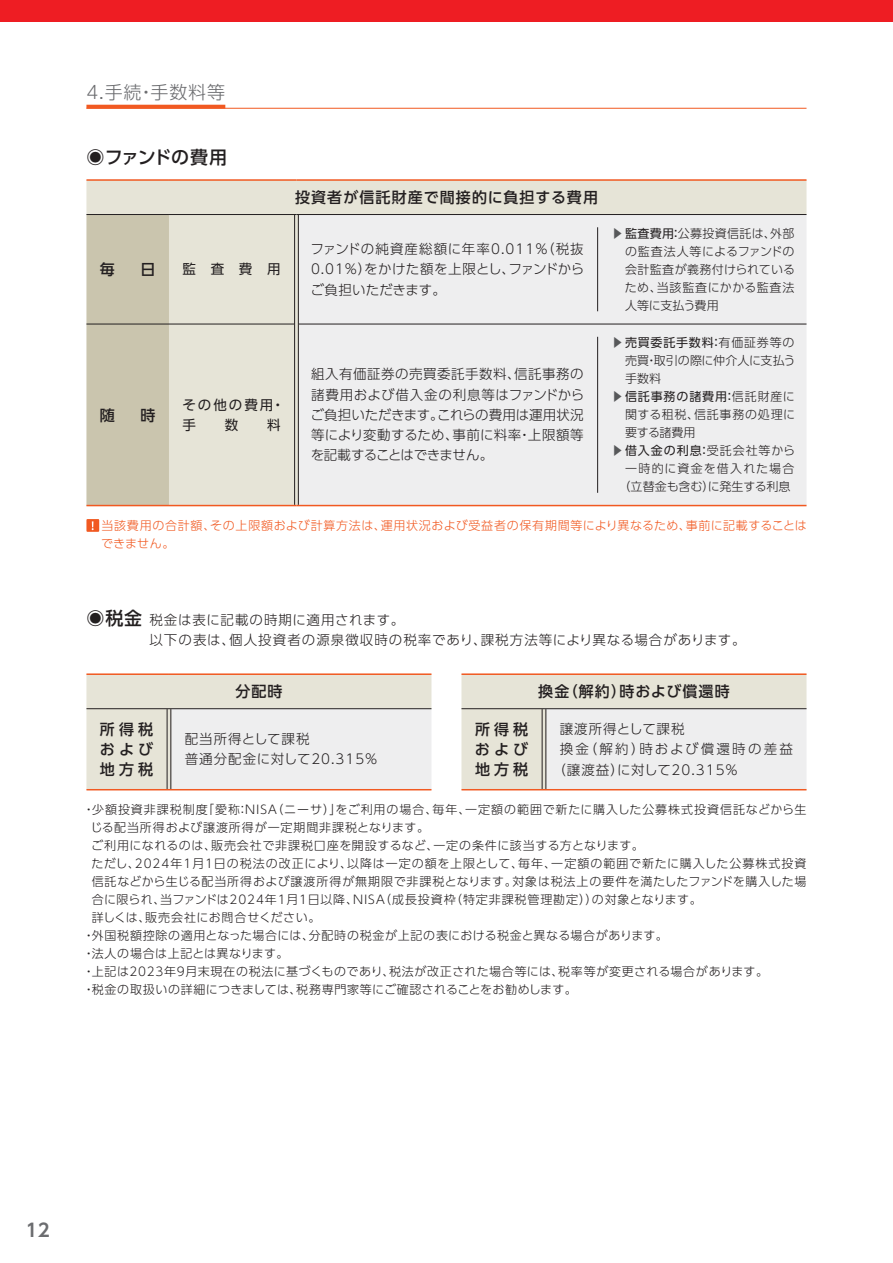
<style>
.page{position:relative;width:893px;height:1263px;background:#fff}
.page>*{position:absolute;margin:0;border:0;box-sizing:border-box;transform-origin:0 0}
.t1{font:300 18px "UD Shin Go Pro";letter-spacing:.05em;color:#6c6d70}
.t2{font:500 18px "UD Shin Go Pro";letter-spacing:-.045em;color:#231f20}
.t3{font:700 18px "UD Shin Go Pro De";color:#6c6d70}
.t4{font:500 15px/20.2px "UD Shin Go Pro";letter-spacing:.075em;color:#231f20;text-align:justify}
.t5{font:300 13.5px/20.2px "UD Shin Go Pro";letter-spacing:.045em;color:#231f20;text-align:justify}
.t6{font:300 13.5px/20.2px "UD Shin Go Pro";letter-spacing:.075em;color:#231f20}
.t7{font:300 13.5px "UD Shin Go Pro";letter-spacing:.165em;color:#231f20}
.t8{font:13.5px/20.2px "UD Shin Go Pro";letter-spacing:.145em;color:#231f20}
.t9{font:300 13.5px "UD Shin Go Pro";letter-spacing:.065em;color:#231f20}
.t10{font:300 12px/18px "UD Shin Go Pro";letter-spacing:.06em;color:#231f20;text-align:justify}
.t11{font:300 12px/18px "UD Shin Go Pro";letter-spacing:.06em;color:#f15921}
.t12{font:300 12px "UD Shin Go Pro";letter-spacing:.08em;color:#231f20}
.t13{font:300 12px "UD Shin Go Pro";letter-spacing:.085em;color:#231f20}
.t14{font:12px "UD Shin Go Pro";letter-spacing:.07em;color:#231f20}
.t15{font:300 12px "UD Shin Go Pro";letter-spacing:.03em;color:#231f20}
.t16{font:300 12px "UD Shin Go Pro";letter-spacing:.04em;color:#231f20}
.t17{font:300 12px "UD Shin Go Pro";letter-spacing:.005em;color:#231f20}
.t18{font:300 12px "UD Shin Go Pro";letter-spacing:-.005em;color:#231f20}
.t19{font:300 12px "UD Shin Go Pro";letter-spacing:.1em;color:#231f20}
.s1{color:#57585a}
.s2{font-weight:400}
.s3{font-weight:300;color:#57585a}
.s4{font-weight:300}
.s5{font-weight:500;font-size:18px}
</style>
<div class="page">
<div style="left:0;top:0;width:893px;height:21px;background:#ee1d23"></div>
<div style="left:86px;top:181px;width:720px;height:324px;background:#e6e4d7"></div>
<div style="left:86px;top:215px;width:83px;height:290px;background:#cac5ae"></div>
<div style="left:299px;top:215px;width:507px;height:290px;background:#eeeeef"></div>
<svg style="left:295px;top:215px;width:3px;height:109px"></svg>
<svg style="left:295px;top:324px;width:3px;height:181px"></svg>
<hr style="left:86px;top:179px;width:83px;height:2px;background:#f15921">
<hr style="left:169px;top:179px;width:127px;height:2px;background:#f15921">
<hr style="left:296px;top:179px;width:510px;height:2px;background:#f15921">
<hr style="left:86px;top:214px;width:83px;height:1px;background:#231f20">
<hr style="left:169px;top:214px;width:127px;height:1px;background:#231f20">
<hr style="left:296px;top:214px;width:510px;height:1px;background:#231f20">
<hr style="left:86px;top:324px;width:83px;height:1px;background:#231f20">
<hr style="left:169px;top:324px;width:125px;height:1px;background:#231f20">
<hr style="left:299px;top:324px;width:507px;height:1px;background:#231f20">
<hr style="left:86px;top:505px;width:83px;height:1px;background:#f15921">
<hr style="left:169px;top:505px;width:127px;height:1px;background:#f15921">
<hr style="left:296px;top:505px;width:510px;height:1px;background:#f15921">
<hr style="left:294px;top:215px;width:1px;height:109px;background:#231f20">
<hr style="left:298px;top:215px;width:1px;height:109px;background:#231f20">
<hr style="left:294px;top:324px;width:1px;height:181px;background:#231f20">
<hr style="left:298px;top:324px;width:1px;height:181px;background:#231f20">
<hr style="left:597px;top:227px;width:1px;height:84px;background:#231f20">
<hr style="left:597px;top:337px;width:1px;height:156px;background:#231f20">
<div style="left:86px;top:519px;width:13px;height:13px;background:#f15921"></div>
<svg style="left:92px;top:521px;width:2px;height:9px"></svg>
<div style="left:86px;top:674px;width:720px;height:115px;background:#e6e4d7"></div>
<svg style="left:171px;top:709px;width:635px;height:81px;background:#ececeb"></svg>
<hr style="left:167px;top:709px;width:4px;height:80px;background:#e6e4d7">
<hr style="left:542px;top:709px;width:4px;height:80px;background:#e6e4d7">
<hr style="left:86px;top:673px;width:83px;height:2px;background:#f15921">
<hr style="left:169px;top:673px;width:262px;height:2px;background:#f15921">
<hr style="left:461px;top:673px;width:83px;height:2px;background:#f15921">
<hr style="left:544px;top:673px;width:262px;height:2px;background:#f15921">
<hr style="left:86px;top:708px;width:83px;height:1px;background:#231f20">
<hr style="left:169px;top:708px;width:262px;height:1px;background:#231f20">
<hr style="left:461px;top:708px;width:83px;height:1px;background:#231f20">
<hr style="left:544px;top:708px;width:262px;height:1px;background:#231f20">
<hr style="left:86px;top:789px;width:83px;height:1px;background:#f15921">
<hr style="left:169px;top:789px;width:262px;height:1px;background:#f15921">
<hr style="left:461px;top:789px;width:83px;height:1px;background:#f15921">
<hr style="left:544px;top:789px;width:262px;height:1px;background:#f15921">
<hr style="left:167px;top:709px;width:1px;height:80px;background:#231f20">
<hr style="left:170px;top:709px;width:1px;height:80px;background:#231f20">
<hr style="left:542px;top:709px;width:1px;height:80px;background:#231f20">
<hr style="left:545px;top:709px;width:1px;height:80px;background:#231f20">
<hr style="left:86px;top:108px;width:720px;height:1px;background:#f15921">
<svg style="left:86px;top:105px;width:139px;height:4px"></svg>
<h1 class="t1" style="left:86px;top:77px;width:140px">4.手続・手数料等</h1>
<h1 class="t2" style="left:86px;top:143px;width:142px">◉ファンドの費用</h1>
<p class="t4" style="left:100px;top:259px;width:16px">毎</p>
<p class="t4" style="left:141px;top:259px;width:16px">日</p>
<p class="t8" style="left:182px;top:259px;width:100px">監査費用</p>
<p class="t4" style="left:295px;top:187px;width:304px">投資者が信託財産で間接的に負担する費用</p>
<p class="t5" style="left:310px;top:238px;width:275px">ファンドの純資産総額に年率0.011％（税抜0.01％）をかけた額を上限とし、ファンドからご負担いただきます。</p>
<p class="t10" style="left:625px;top:224px;width:172px;text-indent:-13px"><span class="s1">▶</span><span class="s2">監査費用：</span>公募投資信託は、外部の監査法人等によるファンドの会計監査が義務付けられているため、当該監査にかかる監査法人等に支払う費用</p>
<p class="t14" style="left:611px;top:333px;width:185px"><span class="s3">▶</span>売買委託手数料：<span class="s4">有価証券等の</span></p>
<p class="t17" style="left:625px;top:351px;width:172px">売買・取引の際に仲介人に支払う</p>
<p class="t10" style="left:625px;top:369px;width:37px">手数料</p>
<p class="t14" style="left:611px;top:387px;width:185px"><span class="s3">▶</span>信託事務の諸費用：<span class="s4">信託財産に</span></p>
<p class="t10" style="left:625px;top:405px;width:171px">関する租税、信託事務の処理に</p>
<p class="t10" style="left:625px;top:423px;width:72px">要する諸費用</p>
<p class="t14" style="left:611px;top:441px;width:185px"><span class="s3">▶</span>借入金の利息：<span class="s4">受託会社等から</span></p>
<p class="t19" style="left:625px;top:459px;width:171px">一時的に資金を借入れた場合</p>
<p class="t18" style="left:618px;top:477px;width:174px">（立替金も含む）に発生する利息</p>
<p class="t11" style="left:101px;top:516px;width:707px">当該費用の合計額、その上限額および計算方法は、運用状況および受益者の保有期間等により異なるため、事前に記載することはできません。</p>
<p class="t5" style="left:311px;top:364px;width:275px">組入有価証券の売買委託手数料、信託事務の諸費用および借入金の利息等はファンドからご負担いただきます。これらの費用は運用状況等により変動するため、事前に料率・上限額等を記載することはできません。</p>
<p class="t4" style="left:100px;top:404px;width:16px">随</p>
<p class="t4" style="left:140px;top:404px;width:16px">時</p>
<p class="t8" style="left:182px;top:394px;width:104px">その他の費用・手</p>
<p class="t8" style="left:225px;top:414px;width:15px">数</p>
<p class="t8" style="left:267px;top:414px;width:15px">料</p>
<p class="t6" style="left:149px;top:609px;width:598px;text-indent:-63px"><span class="s5">◉税金</span>税金は表に記載の時期に適用されます。<br>以下の表は、個人投資者の源泉徴収時の税率であり、課税方法等により異なる場合があります。</p>
<p class="t4" style="left:235px;top:681px;width:49px">分配時</p>
<p class="t4" style="left:538px;top:681px;width:193px">換金（解約）時および償還時</p>
<p class="t4" style="left:100px;top:718px;width:55px">所得税および地方税</p>
<p class="t6" style="left:185px;top:728px;width:195px">配当所得として課税<br>普通分配金に対して20.315％</p>
<p class="t4" style="left:475px;top:718px;width:55px">所得税および地方税</p>
<p class="t9" style="left:560px;top:718px;width:126px">譲渡所得として課税</p>
<p class="t7" style="left:560px;top:738px;width:235px">換金（解約）時および償還時の差益</p>
<p class="t6" style="left:552px;top:759px;width:187px">（譲渡益）に対して20.315％</p>
<p class="t12" style="left:83px;top:799px;width:725px">・少額投資非課税制度「愛称：ＮＩＳＡ（ニーサ）」をご利用の場合、毎年、一定額の範囲で新たに購入した公募株式投資信託などから生</p>
<p class="t10" style="left:90px;top:818px;width:340px">じる配当所得および譲渡所得が一定期間非課税となります。</p>
<p class="t10" style="left:91px;top:836px;width:554px">ご利用になれるのは、販売会社で非課税口座を開設するなど、一定の条件に該当する方となります。</p>
<p class="t13" style="left:91px;top:853px;width:716px">ただし、2024年1月1日の税法の改正により、以降は一定の額を上限として、毎年、一定額の範囲で新たに購入した公募株式投資</p>
<p class="t10" style="left:92px;top:872px;width:716px">信託などから生じる配当所得および譲渡所得が無期限で非課税となります。対象は税法上の要件を満たしたファンドを購入した場</p>
<p class="t10" style="left:92px;top:890px;width:611px">合に限られ、当ファンドは2024年1月1日以降、ＮＩＳＡ（成長投資枠（特定非課税管理勘定））の対象となります。</p>
<p class="t16" style="left:92px;top:907px;width:230px">詳しくは、販売会社にお問合せください。</p>
<p class="t10" style="left:83px;top:926px;width:587px">・外国税額控除の適用となった場合には、分配時の税金が上記の表における税金と異なる場合があります。</p>
<p class="t16" style="left:83px;top:943px;width:207px">・法人の場合は上記とは異なります。</p>
<p class="t10" style="left:83px;top:962px;width:687px">・上記は2023年9月末現在の税法に基づくものであり、税法が改正された場合等には、税率等が変更される場合があります。</p>
<p class="t15" style="left:83px;top:979px;width:495px">・税金の取扱いの詳細につきましては、税務専門家等にご確認されることをお勧めします。</p>
<h1 class="t3" style="left:26px;top:1215px;width:25px">12</h1>
</div>
